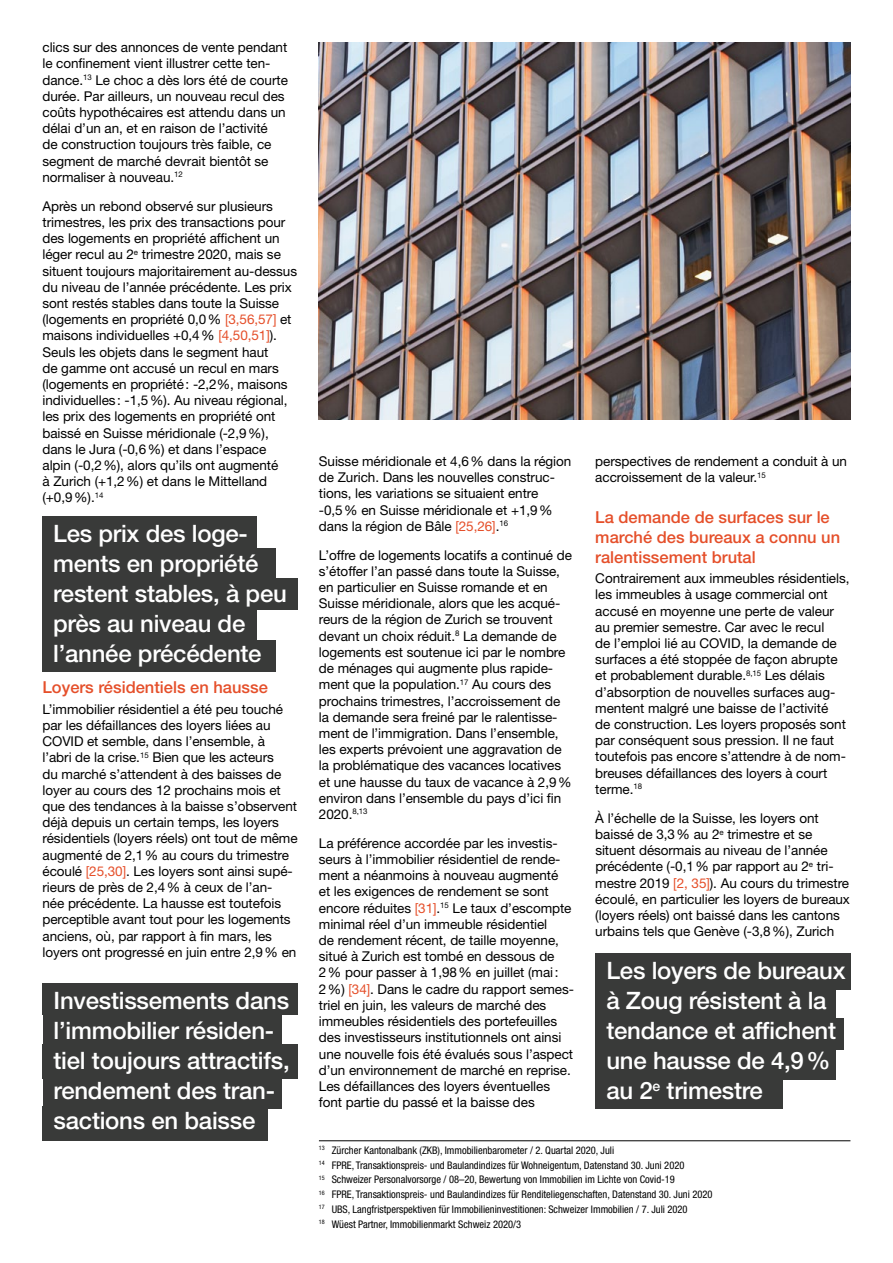
<style>
.page{position:relative;width:893px;height:1263px;background:#fff}
.page>*{position:absolute;margin:0;border:0;box-sizing:border-box;transform-origin:0 0}
.t1{font:500 24px/30px "Helvetica Neue LT Std";letter-spacing:-.01em;color:#fff}
.t2{font:500 16.5px/19.8px "Helvetica Neue LT Std";color:#e54f2a}
.t3{font:13.5px/16.2px "Helvetica Neue LT Std";letter-spacing:-.005em;color:#000}
.t4{font:condensed 10.5px/14.7px "Helvetica Neue LT Std";color:#000}
.s1{color:#e54f2a}
</style>
<div class="page">
<div style="left:43px;top:983px;width:255px;height:32px;background:#393a39"></div>
<div style="left:43px;top:1015px;width:238px;height:32px;background:#393a39"></div>
<div style="left:43px;top:1044px;width:255px;height:34px;background:#393a39"></div>
<div style="left:43px;top:1075px;width:238px;height:34px;background:#393a39"></div>
<div style="left:43px;top:1106px;width:225px;height:34px;background:#393a39"></div>
<img style="left:319px;top:43px;width:531px;height:377px">
<hr style="left:319px;top:1140px;width:531px;height:1px;background:#000">
<div style="left:43px;top:516px;width:214px;height:37px;background:#393a39"></div>
<div style="left:43px;top:548px;width:233px;height:32px;background:#393a39"></div>
<div style="left:43px;top:578px;width:254px;height:32px;background:#393a39"></div>
<div style="left:43px;top:610px;width:214px;height:31px;background:#393a39"></div>
<div style="left:43px;top:640px;width:233px;height:32px;background:#393a39"></div>
<div style="left:595px;top:1077px;width:187px;height:32px;background:#393a39"></div>
<div style="left:595px;top:954px;width:255px;height:36px;background:#393a39"></div>
<div style="left:595px;top:987px;width:241px;height:32px;background:#393a39"></div>
<div style="left:595px;top:1048px;width:241px;height:32px;background:#393a39"></div>
<div style="left:595px;top:1018px;width:249px;height:32px;background:#393a39"></div>
<p class="t3" style="left:43px;top:39px;width:247px">clics sur des annonces de vente pendant le confinement vient illustrer cette ten&shy;dance.<sup>13</sup> Le choc a dès lors été de courte durée. Par ailleurs, un nouveau recul des coûts hypothécaires est attendu dans un délai d’un an, et en raison de l’activité<br>de construction toujours très faible, ce segment de marché devrait bientôt se normaliser à nouveau.<sup>12</sup></p>
<p class="t3" style="left:43px;top:198px;width:256px">Après un rebond observé sur plusieurs trimestres, les prix des transactions pour des logements en propriété affichent un léger recul au 2<sup>e</sup> trimestre 2020, mais se situent toujours majoritairement au-dessus du niveau de l’année précédente. Les prix sont restés stables dans toute la Suisse (logements en propriété 0,0% <span class="s1">[3,56,57]</span> et maisons individuelles +0,4% <span class="s1">[4,50,51]</span>).<br>Seuls les objets dans le segment haut<br>de gamme ont accusé un recul en mars (logements en propriété: -2,2%, maisons individuelles: -1,5%). Au niveau régional, les prix des logements en propriété ont baissé en Suisse méridionale (-2,9%), dans le Jura (-0,6%) et dans l’espace alpin (-0,2%), alors qu’ils ont augmenté<br>à Zurich (+1,2%) et dans le Mittelland (+0,9%).<sup>14</sup></p>
<h1 class="t1" style="left:53px;top:518px;width:235px">Les prix des loge&shy;ments en propriété restent stables, à peu près au niveau de l’année précédente</h1>
<p class="t2" style="left:43px;top:677px;width:227px">Loyers résidentiels en hausse</p>
<p class="t3" style="left:43px;top:701px;width:257px">L’immobilier résidentiel a été peu touché par les défaillances des loyers liées au COVID et semble, dans l’ensemble, à<br>l’abri de la crise.<sup>15</sup> Bien que les acteurs<br>du marché s’attendent à des baisses de loyer au cours des 12 prochains mois et que des tendances à la baisse s’observent déjà depuis un certain temps, les loyers résidentiels (loyers réels) ont tout de même augmenté de 2,1% au cours du trimestre écoulé <span class="s1">[25,30]</span>. Les loyers sont ainsi supé&shy;rieurs de près de 2,4% à ceux de l’an&shy;née précédente. La hausse est toutefois perceptible avant tout pour les logements anciens, où, par rapport à fin mars, les loyers ont progressé en juin entre 2,9% en</p>
<h1 class="t1" style="left:54px;top:985px;width:238px">Investissements dans l’immobilier résiden&shy;tiel toujours attractifs, rendement des tran&shy;sactions en baisse</h1>
<p class="t3" style="left:319px;top:453px;width:254px">Suisse méridionale et 4,6% dans la région de Zurich. Dans les nouvelles construc&shy;tions, les variations se situaient entre -0,5% en Suisse méridionale et +1,9% dans la région de Bâle <span class="s1">[25,26]</span>.<sup>16</sup></p>
<p class="t3" style="left:319px;top:547px;width:254px">L’offre de logements locatifs a continué de s’étoffer l’an passé dans toute la Suisse, en particulier en Suisse romande et en Suisse méridionale, alors que les acqué&shy;reurs de la région de Zurich se trouvent devant un choix réduit.<sup>8</sup> La demande de logements est soutenue ici par le nombre de ménages qui augmente plus rapide&shy;ment que la population.<sup>17</sup> Au cours des prochains trimestres, l’accroissement de la demande sera freiné par le ralentisse&shy;ment de l’immigration. Dans l’ensemble, les experts prévoient une aggravation de la problématique des vacances locatives et une hausse du taux de vacance à 2,9% environ dans l’ensemble du pays d’ici fin 2020.<sup>8,13</sup></p>
<p class="t3" style="left:319px;top:835px;width:257px">La préférence accordée par les investis&shy;seurs à l’immobilier résidentiel de rende&shy;ment a néanmoins à nouveau augmenté<br>et les exigences de rendement se sont encore réduites <span class="s1">[31]</span>.<sup>15</sup> Le taux d’escompte minimal réel d’un immeuble résidentiel<br>de rendement récent, de taille moyenne, situé à Zurich est tombé en dessous de 2% pour passer à 1,98% en juillet (mai:<br>2%) <span class="s1">[34]</span>. Dans le cadre du rapport semes&shy;triel en juin, les valeurs de marché des immeubles résidentiels des portefeuilles des investisseurs institutionnels ont ainsi une nouvelle fois été évalués sous l’aspect d’un environnement de marché en reprise.<br>Les défaillances des loyers éventuelles font partie du passé et la baisse des</p>
<p class="t3" style="left:595px;top:453px;width:253px">perspectives de rendement a conduit à un accroissement de la valeur.<sup>15</sup></p>
<p class="t2" style="left:595px;top:507px;width:246px">La demande de surfaces sur le marché des bureaux a connu un ralentissement brutal</p>
<p class="t3" style="left:595px;top:570px;width:256px">Contrairement aux immeubles résidentiels, les immeubles à usage commercial ont accusé en moyenne une perte de valeur au premier semestre. Car avec le recul<br>de l’emploi lié au COVID, la demande de surfaces a été stoppée de façon abrupte et probablement durable.<sup>8,15</sup> Les délais d’absorption de nouvelles surfaces aug&shy;mentent malgré une baisse de l’activité<br>de construction. Les loyers proposés sont par conséquent sous pression. Il ne faut toutefois pas encore s’attendre à de nom&shy;breuses défaillances des loyers à court terme.<sup>18</sup></p>
<p class="t3" style="left:595px;top:810px;width:256px">À l’échelle de la Suisse, les loyers ont baissé de 3,3% au 2<sup>e</sup> trimestre et se situent désormais au niveau de l’année précédente (-0,1% par rapport au 2<sup>e</sup> tri&shy;mestre 2019 <span class="s1">[2, 35]</span>). Au cours du trimestre écoulé, en particulier les loyers de bureaux (loyers réels) ont baissé dans les cantons urbains tels que Genève (-3,8%), Zurich</p>
<h1 class="t1" style="left:606px;top:955px;width:241px">Les loyers de bureaux à Zoug résistent à la tendance et affichent une hausse de 4,9% au 2<sup>e</sup> trimestre</h1>
<p class="t4" style="left:319px;top:1143px;width:395px"><sup>13</sup> Zürcher Kantonalbank (ZKB), Immobilienbarometer / 2. Quartal 2020, Juli<br><sup>14</sup> FPRE, Transaktionspreis- und Baulandindizes für Wohneigentum, Datenstand 30. Juni 2020<br><sup>15</sup> Schweizer Personalvorsorge / 08–20, Bewertung von Immobilien im Lichte von Covid-19<br><sup>16</sup> FPRE, Transaktionspreis- und Baulandindizes für Renditeliegenschaften, Datenstand 30. Juni 2020<br><sup>17</sup> UBS, Langfristperspektiven für Immobilieninvestitionen: Schweizer Immobilien / 7. Juli 2020<br><sup>18</sup> Wüest Partner, Immobilienmarkt Schweiz 2020/3</p>
</div>
